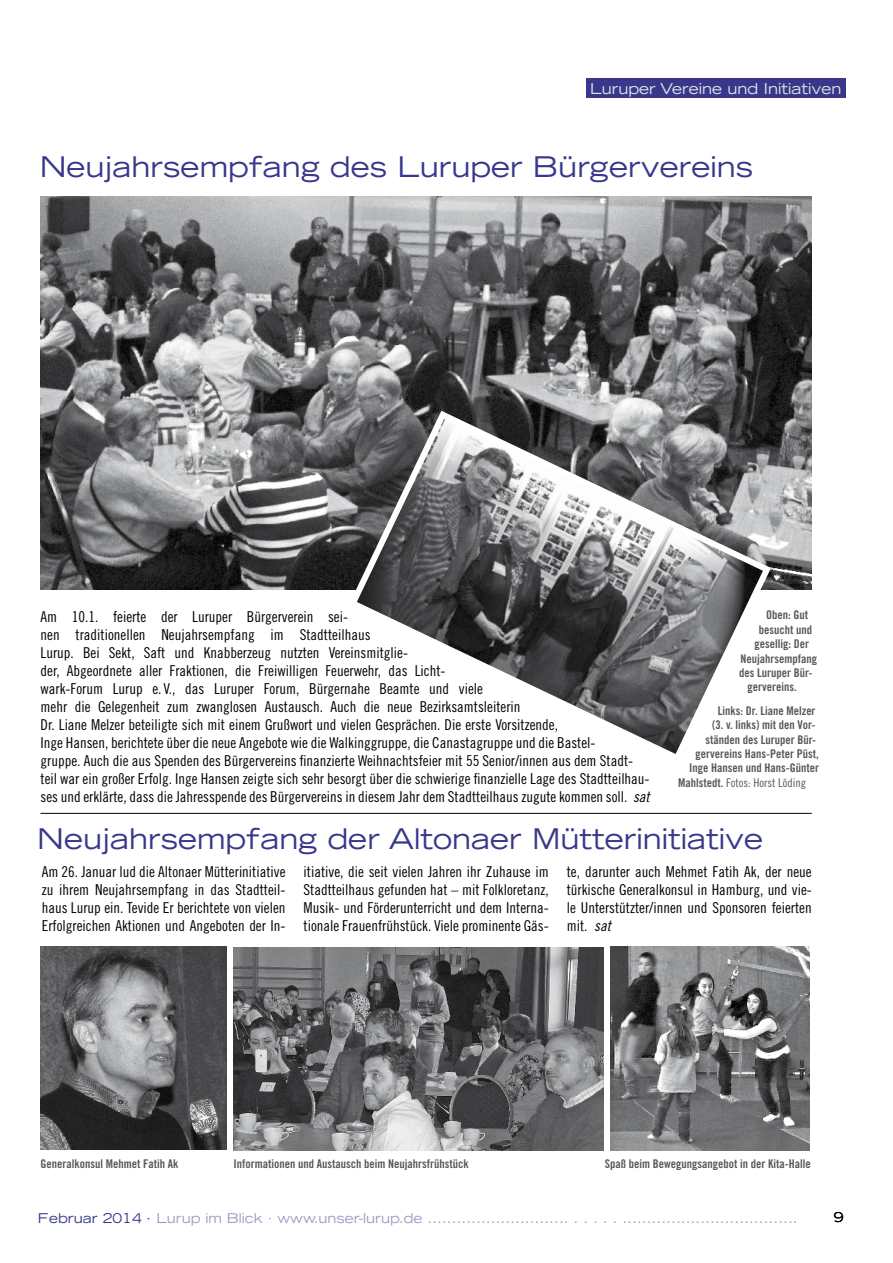
<style>
.page{position:relative;width:893px;height:1263px;background:#fff}
.page>*{position:absolute;margin:0;border:0;box-sizing:border-box;transform-origin:0 0}
.t1{font:expanded 28.5px "Trade Gothic LH";color:#38378b}
.t2{font:15px/18px "Trade Gothic Cond Eighteen";color:#000;text-align:justify}
.t3{font:expanded 15px "Trade Gothic LH";color:#e3e4e4}
.t4{font:expanded 13.5px "Trade Gothic LH";color:#9c9bc5}
.t5{font:expanded 13.5px "Trade Gothic LH";color:#000}
.t6{font:12px/14.4px "Trade Gothic Bold Cond Twenty";color:#58585a;text-align:right}
.t7{font:12px "Trade Gothic Cond Eighteen";color:#58585a}
.s1{font-family:"Trade Gothic Cond Eighteen Obl"}
.s2{font-family:"Trade Gothic Bold Cond Twenty"}
.s3{color:#38378b}
</style>
<div class="page">
<div style="left:586px;top:78px;width:260px;height:20px;background:#38378b"></div>
<img style="left:41px;top:196px;width:771px;height:393px">
<svg style="left:345px;top:407px;width:430px;height:347px"></svg>
<img style="left:41px;top:946px;width:186px;height:204px">
<img style="left:234px;top:947px;width:370px;height:204px">
<img style="left:610px;top:946px;width:200px;height:204px">
<hr style="left:41px;top:813px;width:771px;height:1px;background:#000">
<p class="t3" style="left:590px;top:78px;width:253px">Luruper Vereine und Initiativen</p>
<h1 class="t1" style="left:40px;top:148px;width:715px">Neujahrsempfang des Luruper Bürgervereins</h1>
<p class="t2" style="left:41px;top:607px;width:611px;text-align:left">Am 10.1. feierte der Luruper Bürgerverein sei-<br>nen traditionellen Neujahrsempfang im Stadtteilhaus<br>Lurup. Bei Sekt, Saft und Knabberzeug nutzten Vereinsmitglie-<br>der, Abgeordnete aller Fraktionen, die Freiwilligen Feuerwehr, das Licht-<br>wark-Forum Lurup e. V., das Luruper Forum, Bürgernahe Beamte und viele<br>mehr die Gelegenheit zum zwanglosen Austausch. Auch die neue Bezirksamtsleiterin<br>Dr. Liane Melzer beteiligte sich mit einem Grußwort und vielen Gesprächen. Die erste Vorsitzende,<br>Inge Hansen, berichtete über die neue Angebote wie die Walkinggruppe, die Canastagruppe und die Bastel-<br>gruppe. Auch die aus Spenden des Bürgervereins finanzierte Weihnachtsfeier mit 55 Senior/innen aus dem Stadt&shy;teil war ein großer Erfolg. Inge Hansen zeigte sich sehr besorgt über die schwierige finanzielle Lage des Stadtteilhau&shy;ses und erklärte, dass die Jahresspende des Bürgervereins in diesem Jahr dem Stadtteilhaus zugute kommen soll. <span class="s1">sat</span></p>
<p class="t6" style="left:766px;top:608px;width:43px">Oben: Gut</p>
<p class="t6" style="left:759px;top:622px;width:55px">besucht und</p>
<p class="t6" style="left:754px;top:637px;width:56px">gesellig: Der</p>
<p class="t6" style="left:740px;top:651px;width:78px">Neujahrsempfang</p>
<p class="t6" style="left:739px;top:665px;width:75px">des Luruper Bür-</p>
<p class="t6" style="left:747px;top:680px;width:51px">gervereins.</p>
<p class="t6" style="left:689px;top:703px;width:131px">Links: Dr. Liane Melzer<br>(3. v. links) mit den Vor&shy;ständen des Luruper Bür&shy;gervereins Hans-Peter Püst,<br>Inge Hansen und Hans-Günter</p>
<p class="t7" style="left:678px;top:775px;width:129px"><span class="s2">Mahlstedt.</span> Fotos: Horst Löding</p>
<h1 class="t1" style="left:37px;top:819px;width:728px">Neujahrsempfang der Altonaer Mütterinitiative</h1>
<p class="t2" style="left:42px;top:863px;width:245px">Am 26. Januar lud die Altonaer Mütterinitiative zu ihrem Neujahrsempfang in das Stadtteil&shy;haus Lurup ein. Tevide Er berichtete von vielen Erfolgreichen Aktionen und Angeboten der In-</p>
<p class="t2" style="left:304px;top:863px;width:247px">itiative, die seit vielen Jahren ihr Zuhause im Stadtteilhaus gefunden hat – mit Folkloretanz, Musik- und Förderunterricht und dem Interna&shy;tionale Frauenfrühstück. Viele prominente Gäs-</p>
<p class="t2" style="left:567px;top:863px;width:247px">te, darunter auch Mehmet Fatih Ak, der neue türkische Generalkonsul in Hamburg, und vie&shy;le Unterstützter/innen und Sponsoren feierten mit. <span class="s1">sat</span></p>
<p class="t6" style="left:41px;top:1157px;width:139px">Generalkonsul Mehmet Fatih Ak</p>
<p class="t6" style="left:234px;top:1157px;width:237px">Informationen und Austausch beim Neujahrsfrühstück</p>
<p class="t6" style="left:605px;top:1157px;width:207px">Spaß beim Bewegungsangebot in der Kita-Halle</p>
<p class="t4" style="left:38px;top:1209px;width:761px"><span class="s3">Februar 2014 ·</span> Lurup im Blick · www.unser-lurup.de ............................. . . . . . ....................................</p>
<p class="t5" style="left:834px;top:1209px;width:11px">9</p>
</div>
